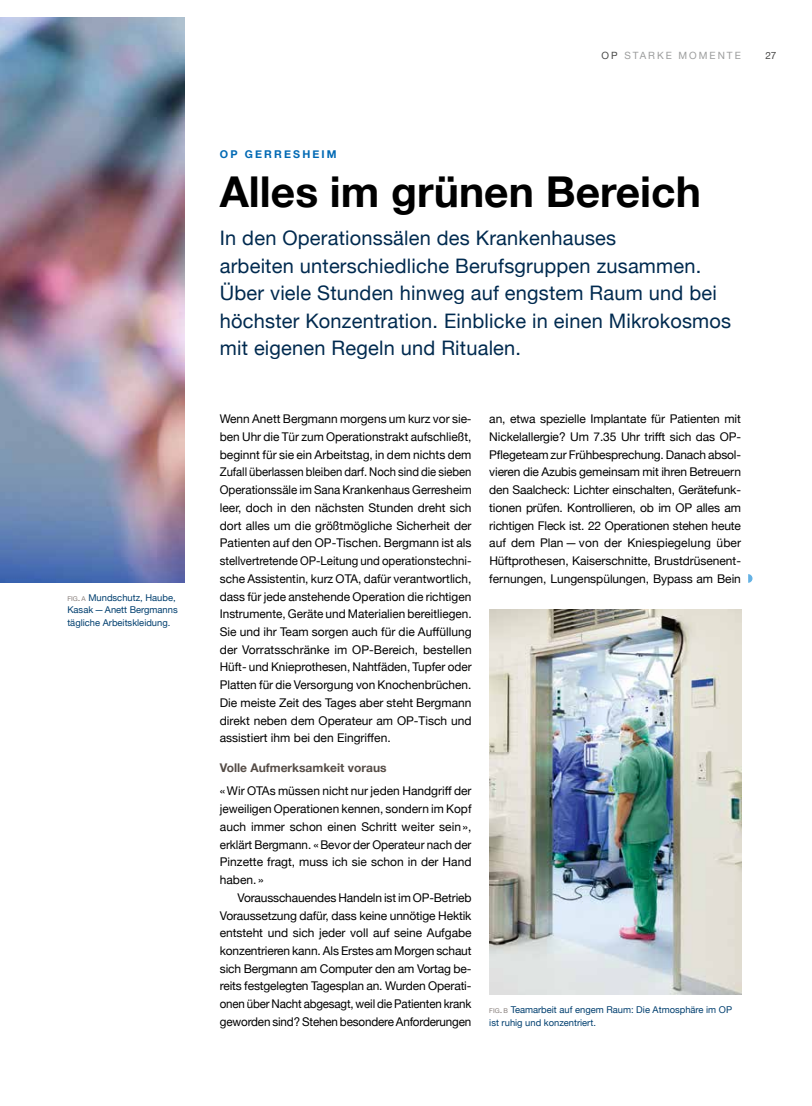
<style>
.page{position:relative;width:812px;height:1106px;background:#fff}
.page>*{position:absolute;margin:0;border:0;box-sizing:border-box;transform-origin:0 0}
.t1{font:700 42.5px "Helvetica Neue";color:#000}
.t2{font:20px/27.5px "Helvetica Neue";letter-spacing:.01em;color:#002a4f}
.t3{font:12px/17.8px "Helvetica Neue";color:#000;text-align:justify}
.t4{font:700 12px "Helvetica Neue";color:#564d47}
.t5{font:700 10.75px "Helvetica Neue";letter-spacing:.2em;color:#0069b4}
.t6{font:10px "Helvetica Neue";letter-spacing:.2em;color:#9c9d9d}
.t7{font:10px "Helvetica Neue";color:#494948}
.t8{font:9.38px/12.5px "Helvetica Neue";color:#003f6f}
.s1{font-size:6.5px;color:#857c78}
.s2{color:#857c78}
.s3{color:#494948}
</style>
<div class="page">
<img style="left:0;top:18px;width:184px;height:565px">
<svg style="left:748px;top:574px;width:4px;height:9px"></svg>
<img style="left:489px;top:609px;width:252px;height:385px">
<p class="t8" style="left:67px;top:591px;width:112px"><span class="s1">fig</span><span class="s2">.</span> <span class="s1">a</span> Mundschutz, Haube,<br>Kasak—Anett Bergmanns tägliche Arbeitskleidung.</p>
<p class="t6" style="left:601px;top:48px;width:141px"><span class="s3">OP</span> STARKE MOMENTE</p>
<p class="t7" style="left:765px;top:48px;width:13px">27</p>
<p class="t5" style="left:220px;top:146px;width:118px">OP GERRESHEIM</p>
<h1 class="t1" style="left:220px;top:158px;width:482px">Alles im grünen Bereich</h1>
<p class="t2" style="left:220px;top:225px;width:513px">In den Operationssälen des Krankenhauses<br>arbeiten unterschiedliche Berufsgruppen zusammen.<br>Über viele Stunden hinweg auf engstem Raum und bei höchster Konzentration. Einblicke in einen Mikrokosmos mit eigenen Regeln und Ritualen.</p>
<p class="t3" style="left:220px;top:411px;width:253px">Wenn Anett Bergmann morgens um kurz vor sie&shy;ben Uhr die Tür zum Operationstrakt aufschließt, beginnt für sie ein Arbeitstag, in dem nichts dem Zufall überlassen bleiben darf. Noch sind die sieben Operationssäle im Sana Krankenhaus Gerresheim leer, doch in den nächsten Stunden dreht sich dort alles um die größtmögliche Sicherheit der Patienten auf den OP-Tischen. Bergmann ist als stellvertretende OP-Leitung und operationstechni&shy;sche Assistentin, kurz OTA, dafür verantwortlich, dass für jede anstehende Operation die richtigen Instrumente, Geräte und Materialien bereitliegen.<br>Sie und ihr Team sorgen auch für die Auffüllung der Vorratsschränke im OP-Bereich, bestellen Hüft- und Knieprothesen, Nahtfäden, Tupfer oder Platten für die Versorgung von Knochenbrüchen.<br>Die meiste Zeit des Tages aber steht Bergmann direkt neben dem Operateur am OP-Tisch und assistiert ihm bei den Eingriffen.</p>
<p class="t4" style="left:220px;top:757px;width:168px">Volle Aufmerksamkeit voraus</p>
<p class="t3" style="left:220px;top:783px;width:253px">«Wir OTAs müssen nicht nur jeden Handgriff der jeweiligen Operationen kennen, sondern im Kopf auch immer schon einen Schritt weiter sein», erklärt Bergmann. «Bevor der Operateur nach der Pinzette fragt, muss ich sie schon in der Hand haben. »</p>
<p class="t3" style="left:220px;top:889px;width:253px;text-indent:18px">Vorausschauendes Handeln ist im OP-Betrieb Voraussetzung dafür, dass keine unnötige Hektik entsteht und sich jeder voll auf seine Aufgabe konzentrieren kann. Als Erstes am Morgen schaut sich Bergmann am Computer den am Vortag be&shy;reits festgelegten Tagesplan an. Wurden Operati&shy;onen über Nacht abgesagt, weil die Patienten krank geworden sind? Stehen besondere Anforderungen</p>
<p class="t3" style="left:489px;top:411px;width:253px">an, etwa spezielle Implantate für Patienten mit Nickelallergie? Um 7.35 Uhr trifft sich das OP-Pflegeteam zur Frühbesprechung. Danach absol&shy;vieren die Azubis gemeinsam mit ihren Betreuern den Saalcheck: Lichter einschalten, Gerätefunk&shy;tionen prüfen. Kontrollieren, ob im OP alles am richtigen Fleck ist. 22 Operationen stehen heute auf dem Plan—von der Kniespiegelung über Hüftprothesen, Kaiserschnitte, Brustdrüsenent&shy;fernungen, Lungenspülungen, Bypass am Bein</p>
<p class="t8" style="left:489px;top:1004px;width:244px"><span class="s1">fig</span><span class="s2">.</span> <span class="s1">b</span> Teamarbeit auf engem Raum: Die Atmosphäre im OP ist ruhig und konzentriert.</p>
</div>
